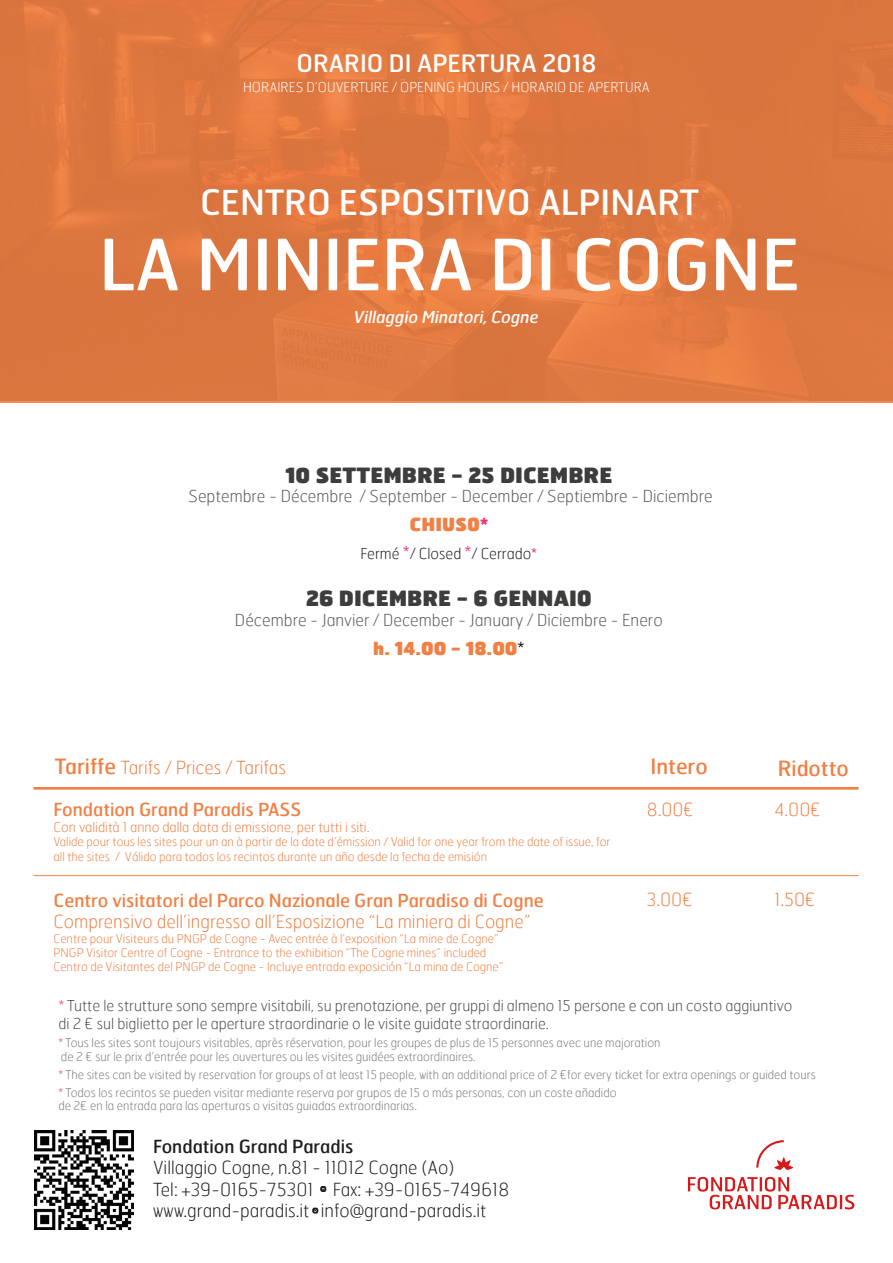
<style>
.page{position:relative;width:893px;height:1263px;background:#fff}
.page>*{position:absolute;margin:0;border:0;box-sizing:border-box;transform-origin:0 0}
.t1{font:70.5px "Hermes";color:#fff}
.t2{font:34.65px "Hermes";color:#fff}
.t3{font:24px "Hermes";color:#fff}
.t4{font:900 21px "Hermes";color:#3d3d3c}
.t5{font:21px "Hermes";color:#f08044}
.t6{font:100 18px/21.6px "Hermes";color:#1e1e1c}
.t7{font:100 18px "Hermes";color:#f08044}
.t8{font:18px "Hermes";color:#f08044}
.t9{font:900 18px "Hermes";color:#f08044}
.t10{font:18px "Hermes";color:#1e1e1c}
.t11{font:100 16.5px "Hermes";color:#585857}
.t12{font:italic 16.5px "Hermes FB";color:#fff}
.t13{font:100 15px/18px "Hermes";color:#1e1e1c}
.t14{font:100 15px "Hermes";color:#1d1d1b}
.t15{font:100 13.5px "Hermes";color:#f08044}
.t16{font:100 13.5px "Hermes";color:#fff}
.t17{font:100 12px/13.5px "Hermes";color:#585857}
.t18{font:100 12px/14.4px "Hermes";color:#f08044}
.s1{color:rgb(231 30 115/.9)}
.s2{font-size:18px;color:rgb(231 30 115/.9)}
.s3{color:#e71e73}
.s4{font-weight:100;color:#010000}
.s5{font-weight:400;font-size:21px}
.s6{color:#e72375}
</style>
<div class="page">
<svg style="left:0;top:0;width:893px;height:403px;background:#de7740"></svg>
<hr style="left:34px;top:787px;width:824px;height:3px;background:#f08044">
<hr style="left:34px;top:875px;width:824px;height:1px;background:#f08044">
<svg style="left:688px;top:1140px;width:166px;height:69px"></svg>
<svg style="left:320px;top:1186px;width:7px;height:6px"></svg>
<svg style="left:312px;top:1207px;width:7px;height:7px"></svg>
<img style="left:35px;top:1131px;width:98px;height:98px">
<h3 class="t3" style="left:297px;top:48px;width:301px">ORARIO DI APERTURA 2018</h3>
<p class="t16" style="left:243px;top:78px;width:408px">HORAIRES D’OUVERTURE / OPENING HOURS / HORARIO DE APERTURA</p>
<h2 class="t2" style="left:200px;top:180px;width:500px">CENTRO ESPOSITIVO ALPINART</h2>
<h1 class="t1" style="left:99px;top:219px;width:702px">LA MINIERA DI COGNE</h1>
<h3 class="t12" style="left:354px;top:307px;width:187px">Villaggio Minatori, Cogne</h3>
<h3 class="t4" style="left:285px;top:461px;width:329px">10 SETTEMBRE - 25 DICEMBRE</h3>
<h3 class="t11" style="left:189px;top:486px;width:526px">Septembre - Décembre / September - December / Septiembre - Diciembre</h3>
<h3 class="t9" style="left:410px;top:512px;width:80px">CHIUSO<span class="s1">*</span></h3>
<p class="t14" style="left:361px;top:545px;width:178px">Fermé <span class="s2">*</span>/ Closed <span class="s2">*</span>/ Cerrado<span class="s3">*</span></p>
<h3 class="t4" style="left:306px;top:585px;width:288px">26 DICEMBRE - 6 GENNAIO</h3>
<h3 class="t11" style="left:235px;top:610px;width:429px">Décembre - Janvier / December - January / Diciembre - Enero</h3>
<h3 class="t9" style="left:373px;top:636px;width:153px">h. 14.00 - 18.00<span class="s4">*</span></h3>
<h3 class="t7" style="left:55px;top:756px;width:233px"><span class="s5">Tariffe</span> Tarifs / Prices / Tarifas</h3>
<h3 class="t5" style="left:650px;top:753px;width:59px">Intero</h3>
<h3 class="t5" style="left:778px;top:755px;width:73px">Ridotto</h3>
<h3 class="t8" style="left:54px;top:798px;width:249px">Fondation Grand Paradis PASS</h3>
<p class="t15" style="left:54px;top:819px;width:317px">Con validità 1 anno dalla data di emissione, per tutti i siti.</p>
<p class="t18" style="left:54px;top:835px;width:558px">Valide pour tous les sites pour un an à partir de la date d’émission / Valid for one year from the date of issue, for all the sites / Válido para todos los recintos durante un año desde la fecha de emisión</p>
<h3 class="t8" style="left:54px;top:888px;width:492px">Centro visitatori del Parco Nazionale Gran Paradiso di Cogne</h3>
<h3 class="t7" style="left:54px;top:910px;width:478px">Comprensivo dell’ingresso all’Esposizione “La miniera di Cogne”</h3>
<p class="t18" style="left:54px;top:931px;width:451px">Centre pour Visiteurs du PNGP de Cogne - Avec entrée à l’exposition “La mine de Cogne”<br>PNGP Visitor Centre of Cogne - Entrance to the exhibition “The Cogne mines” included<br>Centro de Visitantes del PNGP de Cogne - Incluye entrada exposición “La mina de Cogne”</p>
<h3 class="t7" style="left:647px;top:798px;width:49px">8.00€</h3>
<h3 class="t7" style="left:774px;top:798px;width:48px">4.00€</h3>
<h3 class="t7" style="left:647px;top:888px;width:48px">3.00€</h3>
<h3 class="t7" style="left:774px;top:888px;width:43px">1.50€</h3>
<p class="t13" style="left:58px;top:996px;width:735px"><span class="s6">*</span> Tutte le strutture sono sempre visitabili, su prenotazione, per gruppi di almeno 15 persone e con un costo aggiuntivo di 2 € sul biglietto per le aperture straordinarie o le visite guidate straordinarie.</p>
<p class="t17" style="left:58px;top:1036px;width:604px"><span class="s6">*</span> Tous les sites sont toujours visitables, après réservation, pour les groupes de plus de 15 personnes avec une majoration de 2 € sur le prix d’entrée pour les ouvertures ou les visites guidées extraordinaires.</p>
<p class="t17" style="left:58px;top:1065px;width:759px;line-height:18px"><span class="s6">*</span> The sites can be visited by reservation for groups of at least 15 people, with an additional price of 2 €for every ticket for extra openings or guided tours <span class="s6">*</span> Todos los recintos se pueden visitar mediante reserva por grupos de 15 o más personas, con un coste añadido</p>
<p class="t17" style="left:58px;top:1099px;width:360px">de 2€ en la entrada para las aperturas o visitas guiadas extraordinarias.</p>
<h3 class="t10" style="left:153px;top:1134px;width:202px">Fondation Grand Paradis</h3>
<h3 class="t6" style="left:153px;top:1156px;width:358px">Villaggio Cogne, n.81 - 11012 Cogne (Ao)<br>Tel: +39-0165-75301 . Fax: +39-0165-749618 www.grand-paradis.it . info@grand-paradis.it</h3>
</div>
